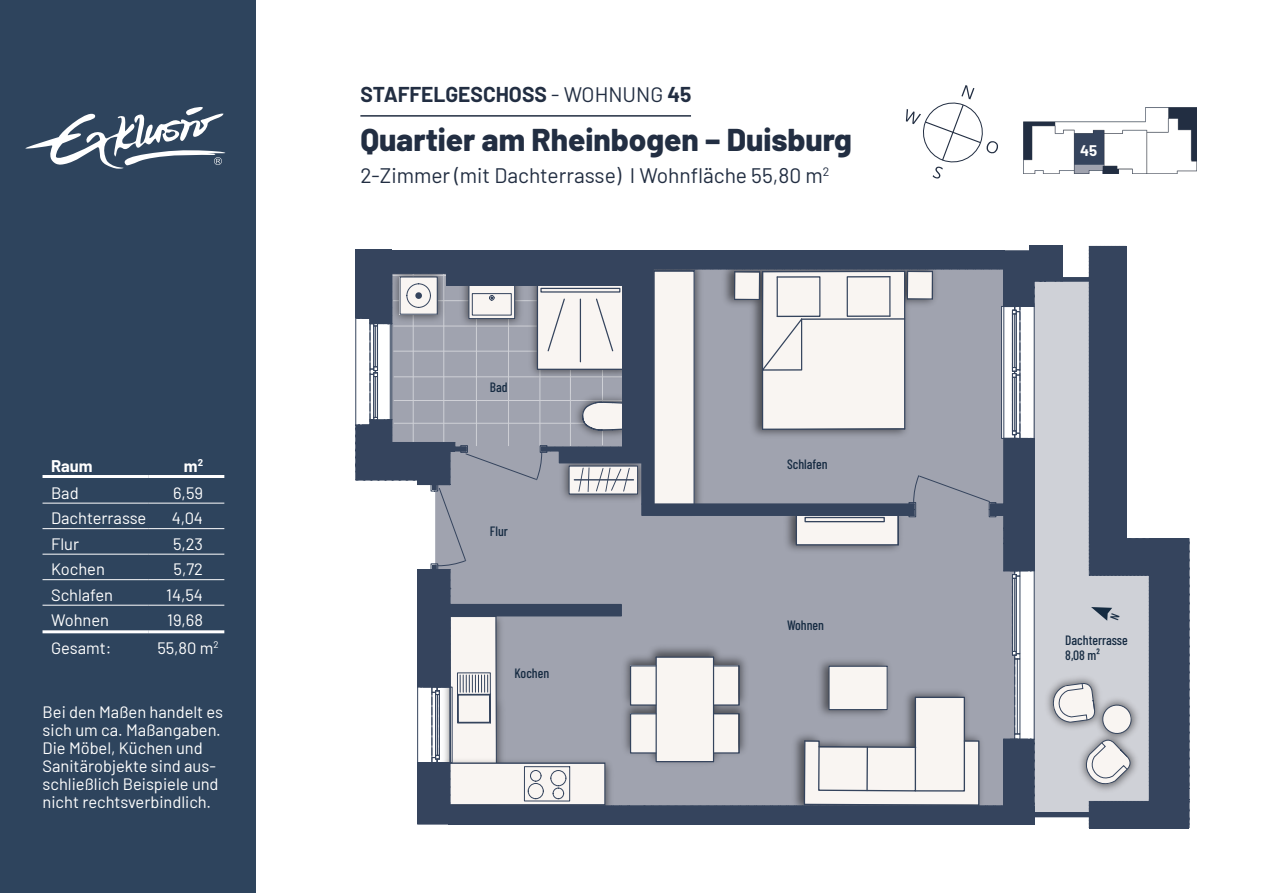
<style>
.page{position:relative;width:1263px;height:893px;background:#fff}
.page>*{position:absolute;margin:0;border:0;box-sizing:border-box;transform-origin:0 0}
.Header_Projektname{font:800 31.5px "Barlow";color:#222e42}
.Header-Subline{font:21px "Barlow";color:#222e42}
.Header-Subline-2{font:700 21px "Barlow";color:#222e42}
.Fliesstext_weiss{font:16.5px/18px "Barlow";color:#fff}
.Tabellentext_weiss{font:16.5px "Barlow";color:#fff}
.Tabellentext_weiss-2{font:700 16.5px "Barlow";color:#fff}
.Fliesstext_weiss-2{font:700 15px "Barlow";color:#fff}
.m__Angaben{font:500 13.5px "Barlow Condensed";color:#162b42}
.s1{font-weight:400}
</style>
<div class="page">
<div style="left:0;top:0;width:255px;height:893px;background:#2e445d"></div>
<svg style="left:25px;top:107px;width:201px;height:62px"></svg>
<hr style="left:360px;top:115px;width:331px;height:2px;background:#222e42">
<hr style="left:43px;top:503px;width:106px;height:1px;background:#fff">
<hr style="left:149px;top:503px;width:75px;height:1px;background:#fff">
<hr style="left:43px;top:528px;width:106px;height:1px;background:#fff">
<hr style="left:149px;top:528px;width:75px;height:1px;background:#fff">
<hr style="left:43px;top:554px;width:106px;height:1px;background:#fff">
<hr style="left:149px;top:554px;width:75px;height:1px;background:#fff">
<hr style="left:43px;top:579px;width:106px;height:1px;background:#fff">
<hr style="left:149px;top:579px;width:75px;height:1px;background:#fff">
<hr style="left:43px;top:605px;width:106px;height:1px;background:#fff">
<hr style="left:149px;top:605px;width:75px;height:1px;background:#fff">
<hr style="left:43px;top:475px;width:106px;height:3px;background:#fff">
<hr style="left:149px;top:475px;width:75px;height:3px;background:#fff">
<hr style="left:43px;top:630px;width:106px;height:3px;background:#fff">
<hr style="left:149px;top:630px;width:75px;height:3px;background:#fff">
<svg style="left:906px;top:85px;width:92px;height:94px"></svg>
<img style="left:1024px;top:107px;width:173px;height:67px">
<svg style="left:355px;top:245px;width:835px;height:584px"></svg>
<p class="Tabellentext_weiss-2" style="left:51px;top:454px;width:43px">Raum</p>
<p class="Tabellentext_weiss-2" style="left:184px;top:454px;width:21px">m<sup>2</sup></p>
<p class="Tabellentext_weiss" style="left:51px;top:481px;width:29px">Bad</p>
<p class="Tabellentext_weiss" style="left:173px;top:481px;width:31px">6,59</p>
<p class="Tabellentext_weiss" style="left:51px;top:506px;width:97px">Dachterrasse</p>
<p class="Tabellentext_weiss" style="left:172px;top:506px;width:33px">4,04</p>
<p class="Tabellentext_weiss" style="left:51px;top:532px;width:30px">Flur</p>
<p class="Tabellentext_weiss" style="left:173px;top:532px;width:32px">5,23</p>
<p class="Tabellentext_weiss" style="left:51px;top:557px;width:55px">Kochen</p>
<p class="Tabellentext_weiss" style="left:174px;top:557px;width:31px">5,72</p>
<p class="Tabellentext_weiss" style="left:51px;top:583px;width:64px">Schlafen</p>
<p class="Tabellentext_weiss" style="left:166px;top:583px;width:38px">14,54</p>
<p class="Tabellentext_weiss" style="left:51px;top:608px;width:60px">Wohnen</p>
<p class="Tabellentext_weiss" style="left:167px;top:608px;width:37px">19,68</p>
<p class="Tabellentext_weiss" style="left:51px;top:636px;width:62px">Gesamt:</p>
<p class="Tabellentext_weiss" style="left:157px;top:636px;width:63px">55,80 m<sup>2</sup></p>
<p class="Fliesstext_weiss" style="left:43px;top:702px;width:182px">Bei den Maßen handelt es</p>
<p class="Fliesstext_weiss" style="left:43px;top:720px;width:180px">sich um ca. Maßangaben.<br>Die Möbel, Küchen und<br>Sanitärobjekte sind aus&shy;schließlich Beispiele und nicht rechtsverbindlich.</p>
<p class="Header-Subline-2" style="left:360px;top:79px;width:333px">STAFFELGESCHOSS <span class="s1">- WOHNUNG</span> 45</p>
<p class="Header_Projektname" style="left:360px;top:116px;width:493px">Quartier am Rheinbogen – Duisburg</p>
<p class="Header-Subline" style="left:360px;top:161px;width:470px">2-Zimmer (mit Dachterrasse) I Wohnfläche 55,80 m<sup>2</sup></p>
<p class="m__Angaben" style="left:490px;top:378px;width:19px">Bad</p>
<p class="m__Angaben" style="left:490px;top:521px;width:20px">Flur</p>
<p class="m__Angaben" style="left:514px;top:664px;width:36px">Kochen</p>
<p class="m__Angaben" style="left:787px;top:454px;width:42px">Schlafen</p>
<p class="m__Angaben" style="left:787px;top:615px;width:39px">Wohnen</p>
<p class="Fliesstext_weiss-2" style="left:1080px;top:139px;width:19px">45</p>
<p class="m__Angaben" style="left:1065px;top:631px;width:64px">Dachterrasse</p>
<p class="m__Angaben" style="left:1065px;top:646px;width:36px">8,08 m²</p>
</div>
